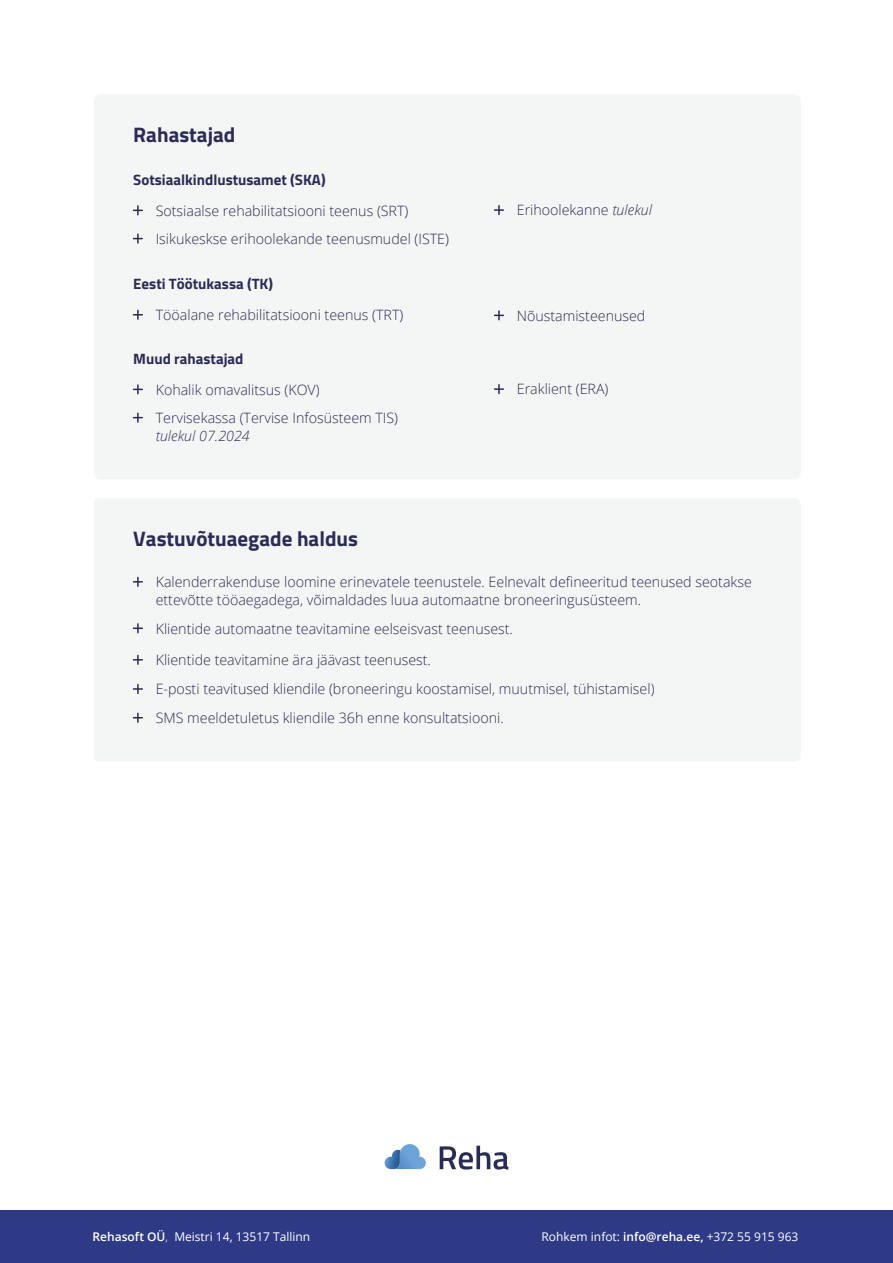
<style>
.page{position:relative;width:893px;height:1263px;background:#fff}
.page>*{position:absolute;margin:0;border:0;box-sizing:border-box;transform-origin:0 0}
.t1{font:700 21px "Titillium";color:#2b2c55}
.t2{font:700 15px "Titillium";color:#2b2c55}
.t3{font:300 14.25px/18px "Open Sans";color:#2b2c55}
.t4{font:italic 300 14.25px "Open Sans";color:#2b2c55}
.t5{font:12px "Open Sans";color:#fff}
.s1{font-style:italic}
.s2{font-weight:600}
.s3{font-weight:300}
</style>
<div class="page">
<svg style="left:440px;top:1146px;width:68px;height:23px"></svg>
<svg style="left:385px;top:1144px;width:41px;height:25px"></svg>
<div style="left:94px;top:94px;width:707px;height:385px;background:#f4f5f5;border-radius:6px"></div>
<svg style="left:133px;top:205px;width:10px;height:10px"></svg>
<svg style="left:133px;top:233px;width:10px;height:11px"></svg>
<svg style="left:494px;top:205px;width:10px;height:10px"></svg>
<svg style="left:133px;top:384px;width:10px;height:10px"></svg>
<svg style="left:133px;top:413px;width:10px;height:10px"></svg>
<svg style="left:494px;top:384px;width:10px;height:10px"></svg>
<svg style="left:133px;top:310px;width:10px;height:10px"></svg>
<svg style="left:494px;top:310px;width:10px;height:10px"></svg>
<div style="left:94px;top:498px;width:707px;height:263px;background:#f4f5f5;border-radius:5px"></div>
<svg style="left:133px;top:577px;width:10px;height:10px"></svg>
<svg style="left:133px;top:623px;width:10px;height:10px"></svg>
<svg style="left:133px;top:655px;width:10px;height:10px"></svg>
<svg style="left:133px;top:684px;width:10px;height:10px"></svg>
<svg style="left:133px;top:713px;width:10px;height:10px"></svg>
<div style="left:0;top:1210px;width:893px;height:53px;background:#2f3a86"></div>
<h1 class="t1" style="left:133px;top:118px;width:104px">Rahastajad</h1>
<p class="t2" style="left:133px;top:168px;width:194px">Sotsiaalkindlustusamet (SKA)</p>
<p class="t3" style="left:156px;top:201px;width:254px">Sotsiaalse rehabilitatsiooni teenus (SRT)</p>
<p class="t3" style="left:156px;top:229px;width:295px">Isikukeskse erihoolekande teenusmudel (ISTE)</p>
<p class="t2" style="left:133px;top:272px;width:141px">Eesti Töötukassa (TK)</p>
<p class="t3" style="left:156px;top:305px;width:249px">Tööalane rehabilitatsiooni teenus (TRT)</p>
<p class="t2" style="left:133px;top:347px;width:112px">Muud rahastajad</p>
<p class="t3" style="left:156px;top:380px;width:165px">Kohalik omavalitsus (KOV)</p>
<p class="t3" style="left:156px;top:408px;width:244px">Tervisekassa (Tervise Infosüsteem TIS)</p>
<p class="t4" style="left:156px;top:426px;width:96px">tulekul 07.2024</p>
<h1 class="t1" style="left:133px;top:522px;width:226px">Vastuvõtuaegade haldus</h1>
<p class="t3" style="left:517px;top:201px;width:137px">Erihoolekanne <span class="s1">tulekul</span></p>
<p class="t3" style="left:517px;top:306px;width:130px">Nõustamisteenused</p>
<p class="t3" style="left:517px;top:380px;width:93px">Eraklient (ERA)</p>
<p class="t3" style="left:156px;top:572px;width:598px">Kalenderrakenduse loomine erinevatele teenustele. Eelnevalt defineeritud teenused seotakse ettevõtte tööaegadega, võimaldades luua automaatne broneeringusüsteem.</p>
<p class="t3" style="left:156px;top:619px;width:359px">Klientide automaatne teavitamine eelseisvast teenusest.</p>
<p class="t3" style="left:156px;top:650px;width:277px">Klientide teavitamine ära jäävast teenusest.</p>
<p class="t3" style="left:156px;top:674px;width:500px;line-height:28.8px">E-posti teavitused kliendile (broneeringu koostamisel, muutmisel, tühistamisel)<br>SMS meeldetuletus kliendile 36h enne konsultatsiooni.</p>
<p class="t5" style="left:93px;top:1229px;width:219px"><span class="s2">Rehasoft OÜ</span><span class="s3">,</span> Meistri 14, 13517 Tallinn</p>
<p class="t5" style="left:542px;top:1229px;width:258px">Rohkem infot: <span class="s2">info@reha.ee,</span> +372 55 915 963</p>
</div>
